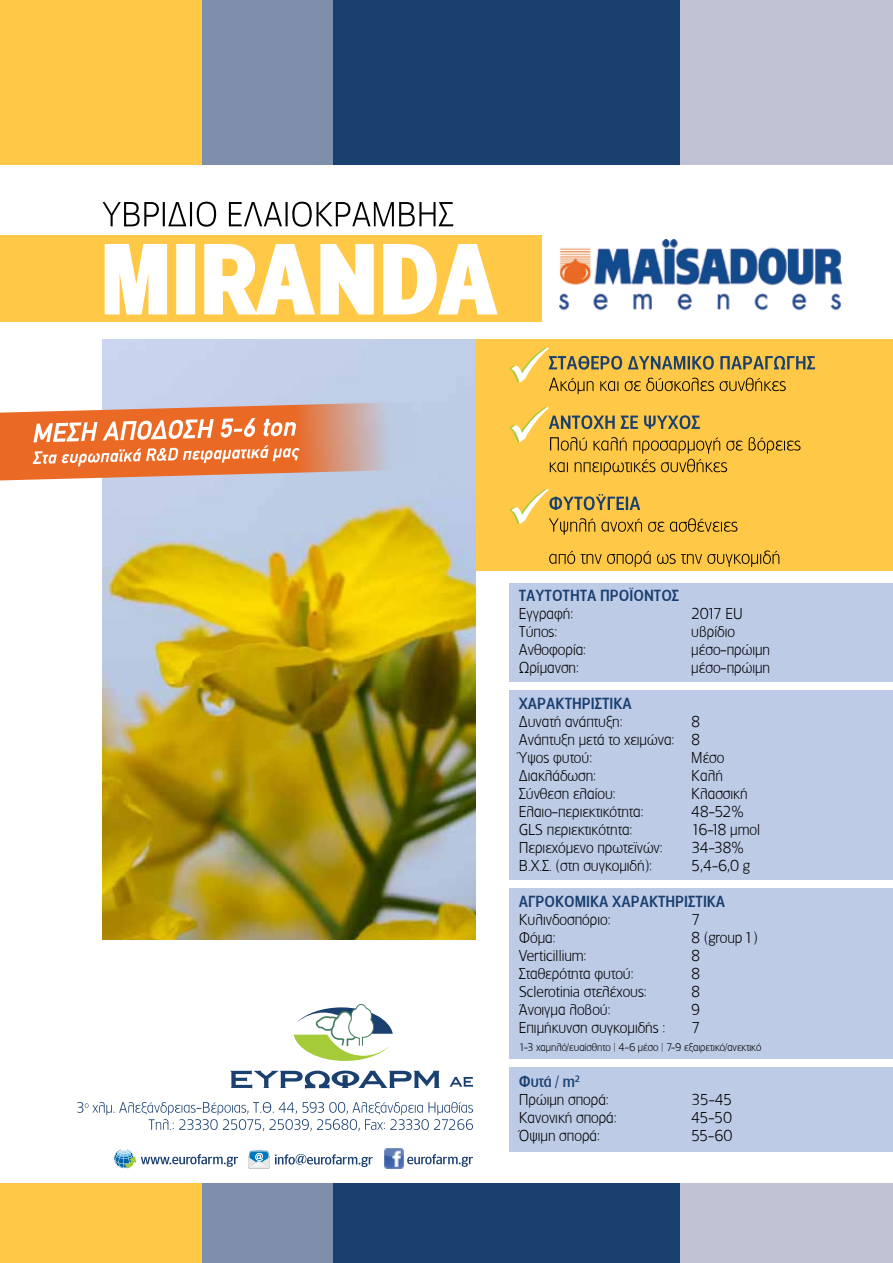
<style>
.page{position:relative;width:893px;height:1263px;background:#fff}
.page>*{position:absolute;margin:0;border:0;box-sizing:border-box;transform-origin:0 0}
.t1{font:300 15px/18px "PF Lounge";color:#000;text-align:justify}
.t2{font:500 15px "PF Lounge";color:#1a4070}
.t3{font:300 10.5px "PF Lounge";color:#000}
.s1{font-weight:500;color:#1a4070}
</style>
<div class="page">
<div style="left:509px;top:584px;width:384px;height:98px;background:#bdcbe6"></div>
<div style="left:509px;top:690px;width:384px;height:190px;background:#bdcbe6"></div>
<div style="left:509px;top:888px;width:384px;height:170px;background:#bdcbe6"></div>
<div style="left:509px;top:1067px;width:384px;height:84px;background:#bdcbe6"></div>
<div style="left:0;top:235px;width:541px;height:87px;background:#ffc846"></div>
<div style="left:463px;top:339px;width:430px;height:231px;background:#ffc846"></div>
<div style="left:176px;top:0;width:717px;height:165px;background:#c0c2d3"></div>
<div style="left:124px;top:0;width:383px;height:165px;background:#7e8eab"></div>
<div style="left:333px;top:0;width:347px;height:165px;background:#1a4070"></div>
<div style="left:0;top:0;width:202px;height:165px;background:#ffc846"></div>
<div style="left:176px;top:1183px;width:717px;height:80px;background:#c0c2d3"></div>
<div style="left:124px;top:1183px;width:383px;height:80px;background:#7e8eab"></div>
<div style="left:333px;top:1183px;width:347px;height:80px;background:#1a4070"></div>
<div style="left:0;top:1183px;width:202px;height:80px;background:#ffc846"></div>
<img style="left:102px;top:339px;width:373px;height:600px">
<svg style="left:549px;top:550px;width:230px;height:17px"></svg>
<svg style="left:103px;top:202px;width:350px;height:25px"></svg>
<svg style="left:509px;top:347px;width:306px;height:47px"></svg>
<svg style="left:509px;top:407px;width:291px;height:68px"></svg>
<svg style="left:509px;top:489px;width:228px;height:46px"></svg>
<svg style="left:77px;top:1102px;width:396px;height:29px"></svg>
<svg style="left:248px;top:1150px;width:125px;height:19px"></svg>
<svg style="left:114px;top:1149px;width:124px;height:20px"></svg>
<svg style="left:407px;top:1154px;width:66px;height:13px"></svg>
<img style="left:384px;top:1148px;width:20px;height:20px">
<svg style="left:230px;top:1070px;width:209px;height:18px"></svg>
<svg style="left:449px;top:1077px;width:24px;height:10px"></svg>
<svg style="left:294px;top:1004px;width:99px;height:57px"></svg>
<img style="left:560px;top:239px;width:282px;height:72px">
<svg style="left:105px;top:244px;width:393px;height:70px"></svg>
<svg style="left:0;top:402px;width:420px;height:79px;background:#e19775"></svg>
<p class="t2" style="left:519px;top:586px;width:162px">ΤΑΥΤΟΤΗΤΑ ΠΡΟΪΟΝΤΟΣ</p>
<p class="t1" style="left:519px;top:604px;width:56px">Εγγραφή:</p>
<p class="t1" style="left:691px;top:604px;width:53px">2017 EU</p>
<p class="t1" style="left:519px;top:622px;width:40px">Τύπος:</p>
<p class="t1" style="left:691px;top:622px;width:45px">υβρίδιο</p>
<p class="t1" style="left:519px;top:640px;width:69px">Aνθοφορία:</p>
<p class="t1" style="left:691px;top:640px;width:80px">μέσο-πρώιμη</p>
<p class="t1" style="left:519px;top:658px;width:62px">Ωρίμανση:</p>
<p class="t1" style="left:691px;top:658px;width:80px">μέσο-πρώιμη</p>
<p class="t2" style="left:519px;top:694px;width:115px">ΧΑΡΑΚΤΗΡΙΣΤΙΚΑ</p>
<p class="t1" style="left:519px;top:712px;width:105px">Δυνατή ανάπτυξη:</p>
<p class="t1" style="left:519px;top:712px;width:183px;text-indent:172px">8<br>Ανάπτυξη μετά το χειμώνα: 8<br>Ύψος φυτού:</p>
<p class="t1" style="left:691px;top:748px;width:35px">Μέσο</p>
<p class="t1" style="left:519px;top:766px;width:79px">Διακλάδωση:</p>
<p class="t1" style="left:691px;top:766px;width:33px">Καλή</p>
<p class="t1" style="left:519px;top:784px;width:98px">Σύνθεση ελαίου:</p>
<p class="t1" style="left:691px;top:784px;width:58px">Κλασσική</p>
<p class="t1" style="left:519px;top:802px;width:126px">Ελαιο-περιεκτικότητα:</p>
<p class="t1" style="left:691px;top:802px;width:54px">48-52%</p>
<p class="t1" style="left:519px;top:820px;width:115px">GLS περιεκτικότητα:</p>
<p class="t1" style="left:691px;top:820px;width:70px">16-18 μmol</p>
<p class="t1" style="left:519px;top:838px;width:145px">Περιεχόμενο πρωτεϊνών:</p>
<p class="t1" style="left:691px;top:838px;width:54px">34-38%</p>
<p class="t1" style="left:519px;top:856px;width:135px">Β.Χ.Σ. (στη συγκομιδή):</p>
<p class="t1" style="left:691px;top:856px;width:60px">5,4-6,0 g</p>
<p class="t2" style="left:519px;top:892px;width:208px">ΑΓΡΟΚΟΜΙΚΑ ΧΑΡΑΚΤΗΡΙΣΤΙΚΑ</p>
<p class="t1" style="left:519px;top:910px;width:93px">Κυλινδοσπόριο:</p>
<p class="t1" style="left:691px;top:910px;width:10px">7</p>
<p class="t1" style="left:519px;top:928px;width:38px">Φόμα:</p>
<p class="t1" style="left:691px;top:928px;width:68px">8 (group 1)</p>
<p class="t1" style="left:519px;top:946px;width:69px">Verticillium:</p>
<p class="t1" style="left:691px;top:946px;width:10px">8</p>
<p class="t1" style="left:519px;top:964px;width:116px">Σταθερότητα φυτού:</p>
<p class="t1" style="left:691px;top:964px;width:10px">8</p>
<p class="t1" style="left:519px;top:982px;width:129px">Sclerotinia στελέχους:</p>
<p class="t1" style="left:691px;top:982px;width:10px">8</p>
<p class="t1" style="left:519px;top:1000px;width:93px">Άνοιγμα λοβού:</p>
<p class="t1" style="left:691px;top:1000px;width:10px">9</p>
<p class="t1" style="left:519px;top:1018px;width:148px">Επιμήκυνση συγκομιδής :</p>
<p class="t1" style="left:691px;top:1018px;width:10px">7</p>
<p class="t3" style="left:519px;top:1041px;width:244px">1-3 χαμηλό/ευαίσθητο | 4-6 μέσο | 7-9 εξαιρετικό/ανεκτικό</p>
<p class="t1" style="left:519px;top:1072px;width:92px"><span class="s1">Φυτά / m</span><sup>2<br></sup>Πρώιμη σπορά:</p>
<p class="t1" style="left:691px;top:1090px;width:42px">35-45</p>
<p class="t1" style="left:519px;top:1108px;width:99px">Κανονική σπορά:</p>
<p class="t1" style="left:691px;top:1108px;width:42px">45-50</p>
<p class="t1" style="left:519px;top:1126px;width:83px">Όψιμη σπορά:</p>
<p class="t1" style="left:691px;top:1126px;width:43px">55-60</p>
</div>
